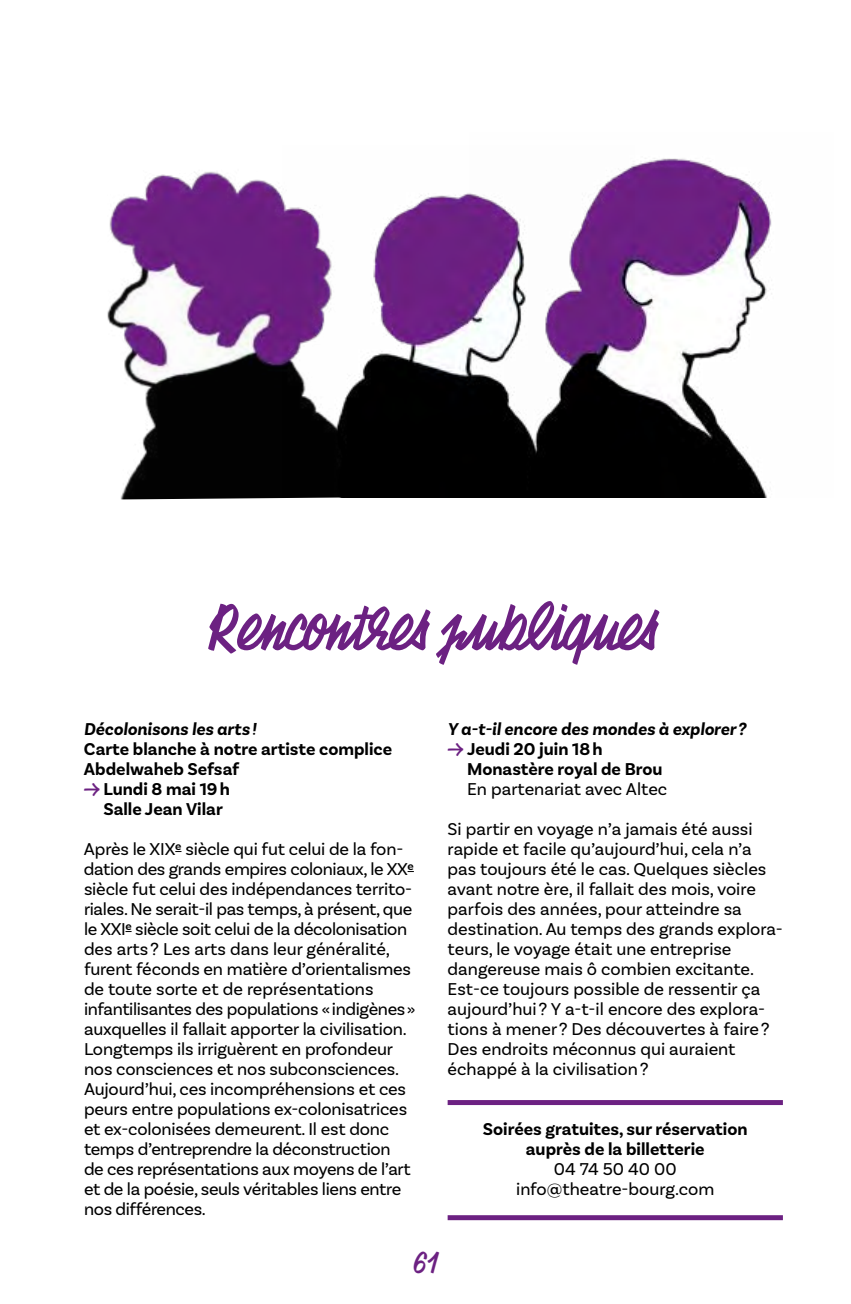
<style>
.page{position:relative;width:851px;height:1304px;background:#fff}
.page>*{position:absolute;margin:0;border:0;box-sizing:border-box;transform-origin:0 0}
.t1{font:60px "Chaumont Script";color:#6c2182}
.t2{font:28px "Chaumont Script";color:#6c2182}
.t3{font:18px/20px "Basic Sans";letter-spacing:-.01em;color:#000}
.t4{font:700 18px/20px "Basic Sans";color:#000}
.t5{font:italic 700 18px "Basic Sans";color:#000}
.s1{font-family:"Chaumont Script";font-weight:400;font-size:20px;color:#6c2182}
</style>
<div class="page">
<div style="left:447px;top:1215px;width:335px;height:5px;background:#6c2182"></div>
<div style="left:447px;top:1100px;width:335px;height:5px;background:#6c2182"></div>
<img style="left:107px;top:171px;width:296px;height:329px">
<img style="left:634px;top:158px;width:138px;height:339px">
<img style="left:282px;top:164px;width:352px;height:333px">
<h1 class="t1" style="left:208px;top:588px;width:464px">Rencontres publiques</h1>
<p class="t5" style="left:84px;top:718px;width:174px">Décolonisons les arts !</p>
<p class="t4" style="left:84px;top:739px;width:310px">Carte blanche à notre artiste complice<br>Abdelwaheb Sefsaf</p>
<p class="t4" style="left:103px;top:779px;width:128px;text-indent:-19px"><span class="s1">→</span> Lundi 8 mai 19h<br>Salle Jean Vilar</p>
<p class="t3" style="left:84px;top:839px;width:333px">Après le XIX<sup>e</sup> siècle qui fut celui de la fon&shy;dation des grands empires coloniaux, le XX<sup>e </sup>siècle fut celui des indépendances territo&shy;riales. Ne serait-il pas temps, à présent, que le XXI<sup>e</sup> siècle soit celui de la décolonisation des arts ? Les arts dans leur généralité, furent féconds en matière d’orientalismes de toute sorte et de représentations infantilisantes des populations «indigènes» auxquelles il fallait apporter la civilisation.<br>Longtemps ils irriguèrent en profondeur nos consciences et nos subconsciences.<br>Aujourd’hui, ces incompréhensions et ces peurs entre populations ex-colonisatrices et ex-colonisées demeurent. Il est donc temps d’entreprendre la déconstruction<br>de ces représentations aux moyens de l’art et de la poésie, seuls véritables liens entre nos différences.</p>
<p class="t5" style="left:447px;top:718px;width:300px">Y a-t-il encore des mondes à explorer?</p>
<p class="t4" style="left:467px;top:739px;width:197px;text-indent:-19px"><span class="s1">→</span> Jeudi 20 juin 18h<br>Monastère royal de Brou</p>
<p class="t3" style="left:467px;top:779px;width:202px">En partenariat avec Altec</p>
<p class="t3" style="left:447px;top:819px;width:337px">Si partir en voyage n’a jamais été aussi rapide et facile qu’aujourd’hui, cela n’a pas toujours été le cas. Quelques siècles avant notre ère, il fallait des mois, voire parfois des années, pour atteindre sa destination. Au temps des grands explora&shy;teurs, le voyage était une entreprise dangereuse mais ô combien excitante.<br>Est-ce toujours possible de ressentir ça aujourd’hui ? Y a-t-il encore des explora&shy;tions à mener? Des découvertes à faire?<br>Des endroits méconnus qui auraient échappé à la civilisation?</p>
<p class="t4" style="left:483px;top:1119px;width:266px;text-align:center">Soirées gratuites, sur réservation auprès de la billetterie</p>
<p class="t3" style="left:516px;top:1159px;width:200px;text-align:center">04 74 50 40 00 info@theatre-bourg.com</p>
<h2 class="t2" style="left:413px;top:1244px;width:26px">61</h2>
</div>
